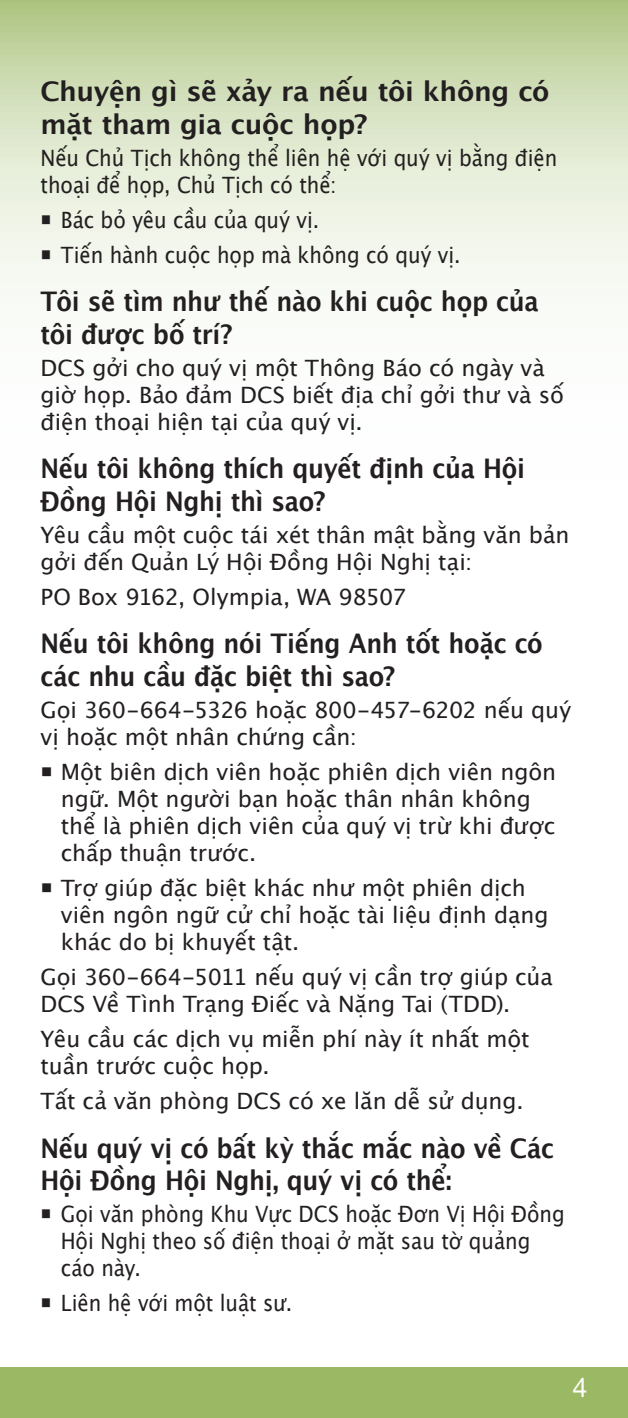
<style>
.page{position:relative;width:628px;height:1418px;background:#fff}
.page>*{position:absolute;margin:0;border:0;box-sizing:border-box;transform-origin:0 0}
.Subhead_1{font:700 27px/32.4px "Lucida Grande";letter-spacing:-.01em;color:#231f20;scale:.9 1}
.Body_text{font:700 27px/32.4px "Lucida Grande";letter-spacing:-.015em;color:#231f20}
.Subhead_2{font:27px "Helvetica Neue LT Std";color:#fff}
.Body_text-2{font:22.5px/27px "Lucida Grande";color:#231f20}
.Subhead_1-2{font:22.5px/27px "Lucida Grande";color:#231f20;scale:.9 1}
.body_indent{font:22.5px/27px "Lucida Grande";color:#231f20}
.Body_text-3{font:22.5px "Lucida Grande";letter-spacing:-.02em;color:#231f20}
</style>
<div class="page">
<svg style="left:0;top:0;width:628px;height:295px;background:#dbe5c8"></svg>
<div style="left:0;top:1367px;width:628px;height:51px;background:#9bb865"></div>
<svg style="left:52px;top:228px;width:20px;height:1px"></svg>
<svg style="left:52px;top:263px;width:20px;height:1px"></svg>
<p class="Body_text" style="left:40px;top:75px;width:510px">Chuyện gì sẽ xảy ra nếu tôi không có mặt tham gia cuộc họp?</p>
<p class="Subhead_1-2" style="left:40px;top:144px;width:575px">Nếu Chủ Tịch không thể liên hệ với quý vị bằng điện thoại để họp, Chủ Tịch có thể:</p>
<p class="Subhead_1-2" style="left:40px;top:206px;width:311px">○ Bác bỏ yêu cầu của quý vị.</p>
<p class="Subhead_1-2" style="left:40px;top:241px;width:468px">○ Tiến hành cuộc họp mà không có quý vị.</p>
<p class="Subhead_1" style="left:40px;top:285px;width:555px">Tôi sẽ tìm như thế nào khi cuộc họp của tôi được bố trí?</p>
<p class="body_indent" style="left:40px;top:354px;width:525px">DCS gởi cho quý vị một Thông Báo có ngày và giờ họp. Bảo đảm DCS biết địa chỉ gởi thư và số điện thoại hiện tại của quý vị.</p>
<p class="Subhead_1" style="left:40px;top:452px;width:540px">Nếu tôi không thích quyết định của Hội<br>Đồng Hội Nghị thì sao?</p>
<p class="Body_text-2" style="left:40px;top:521px;width:530px">Yêu cầu một cuộc tái xét thân mật bằng văn bản gởi đến Quản Lý Hội Đồng Hội Nghị tại:</p>
<p class="Body_text-3" style="left:40px;top:584px;width:367px">PO Box 9162, Olympia, WA 98507</p>
<p class="Subhead_1" style="left:40px;top:627px;width:559px">Nếu tôi không nói Tiếng Anh tốt hoặc có các nhu cầu đặc biệt thì sao?</p>
<p class="Body_text-2" style="left:40px;top:696px;width:532px">Gọi 360-664-5326 hoặc 800-457-6202 nếu quý vị hoặc một nhân chứng cần:</p>
<p class="Body_text-2" style="left:61px;top:758px;width:497px;text-indent:-20px">○ Một biên dịch viên hoặc phiên dịch viên ngôn ngữ. Một người bạn hoặc thân nhân không thể là phiên dịch viên của quý vị trừ khi được chấp thuận trước.</p>
<p class="Body_text-2" style="left:61px;top:874px;width:489px;text-indent:-20px">○ Trợ giúp đặc biệt khác như một phiên dịch viên ngôn ngữ cử chỉ hoặc tài liệu định dạng khác do bị khuyết tật.</p>
<p class="Body_text-2" style="left:40px;top:963px;width:514px">Gọi 360-664-5011 nếu quý vị cần trợ giúp của<br>DCS Về Tình Trạng Điếc và Nặng Tai (TDD).</p>
<p class="Body_text-2" style="left:40px;top:1026px;width:490px">Yêu cầu các dịch vụ miễn phí này ít nhất một tuần trước cuộc họp.</p>
<p class="Body_text-2" style="left:40px;top:1088px;width:484px">Tất cả văn phòng DCS có xe lăn dễ sử dụng.</p>
<p class="Subhead_1" style="left:40px;top:1131px;width:572px">Nếu quý vị có bất kỳ thắc mắc nào về Các<br>Hội Đồng Hội Nghị, quý vị có thể:</p>
<p class="Subhead_1-2" style="left:61px;top:1200px;width:561px;text-indent:-20px">○ Gọi văn phòng Khu Vực DCS hoặc Đơn Vị Hội Đồng<br>Hội Nghị theo số điện thoại ở mặt sau tờ quảng cáo này.</p>
<p class="Subhead_1-2" style="left:40px;top:1290px;width:281px">○ Liên hệ với một luật sư.</p>
<p class="Subhead_2" style="left:572px;top:1371px;width:17px">4</p>
</div>
